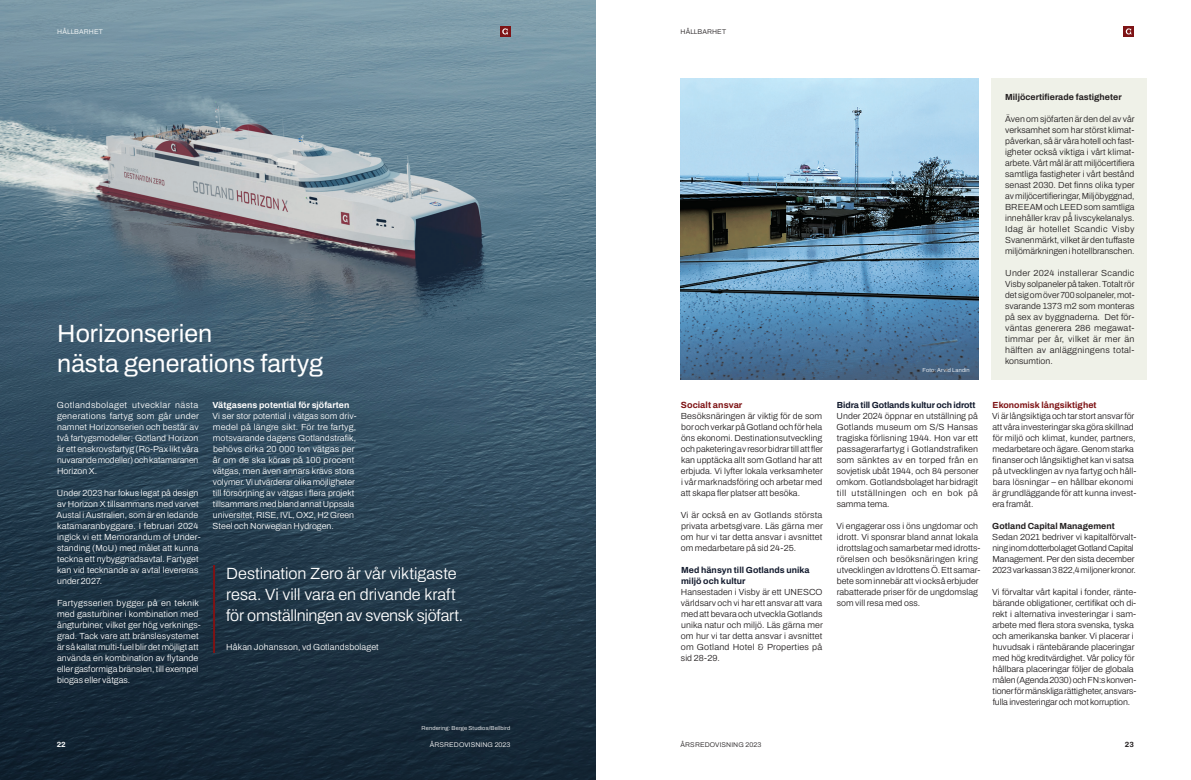
<style>
.page{position:relative;width:1191px;height:780px;background:#fff}
.page>*{position:absolute;margin:0;border:0;box-sizing:border-box;transform-origin:0 0}
.t1{font:25px/30px "Archivo";color:#fff}
.Ingress{font:300 16.2px/21px "Archivo";letter-spacing:-.005em;color:#fff}
.Underrubrik_brödtext_8_8pt{font:700 9px "Archivo";letter-spacing:.005em;color:#7e1315}
.Brödtext_2023{font:300 8.8px/11px "Archivo";letter-spacing:.005em;color:#231f20;text-align:justify}
.Brödtext_2023-2{font:300 8.8px/11px "Archivo";letter-spacing:.005em;color:#fff}
.Brödtext_2023-3{font:300 8.8px/11px "Archivo";letter-spacing:-.015em;color:#231f20}
.Underrubrik_brödtext_8_8pt-2{font:700 8.8px/11px "Archivo";letter-spacing:.005em;color:#131b2e}
.Underrubrik_brödtext_8_8pt-3{font:700 8.8px "Archivo";letter-spacing:.005em;color:#231f20}
.Underrubrik_brödtext_8_8pt-4{font:700 8.8px "Archivo";letter-spacing:.005em;color:#fff}
.Underrubrik_brödtext_8_8pt-5{font:700 8.8px "Archivo";letter-spacing:.005em;color:#7e1315}
.t2{font:700 7.5px "Archivo";color:#fff}
.t3{font:700 7.5px "Archivo";color:#231f20}
.Paginering{font:300 6.8px "Archivo";letter-spacing:.015em;color:#fff}
.Paginering-2{font:300 6.8px "Archivo";letter-spacing:.015em;color:#231f20}
.Bildtext{font:300 5.7px "Archivo";letter-spacing:.025em;color:#fff}
</style>
<div class="page">
<img style="left:0;top:0;width:595px;height:780px">
<img style="left:680px;top:78px;width:298px;height:302px">
<hr style="left:213px;top:565px;width:2px;height:88px;background:#7e1315">
<div style="left:991px;top:78px;width:156px;height:302px;background:#eff1e8"></div>
<div style="left:500px;top:26px;width:10px;height:11px;background:#7e1315"></div>
<svg style="left:502px;top:28px;width:6px;height:7px"></svg>
<svg style="left:1123px;top:26px;width:10px;height:11px"></svg>
<svg style="left:1124px;top:27px;width:7px;height:8px"></svg>
<p class="Paginering" style="left:57px;top:27px;width:47px">HÅLLBARHET</p>
<p class="Paginering-2" style="left:680px;top:27px;width:47px">HÅLLBARHET</p>
<h2 class="t1" style="left:57px;top:318px;width:267px">Horizonserien<br>nästa generations fartyg</h2>
<p class="Brödtext_2023-2" style="left:57px;top:399px;width:144px;text-align:justify">Gotlandsbolaget utvecklar nästa generations fartyg som går under namnet Horizonserien och består av två fartygsmodeller; Gotland Horizon är ett enskrovsfartyg (Ro-Pax likt våra nuvarande modeller) och katamaranen Horizon X.</p>
<p class="Brödtext_2023-2" style="left:57px;top:487px;width:146px">Under 2023 har fokus legat på design av Horizon X tillsammans med varvet Austal i Australien, som är en ledande katamaranbyggare. I februari 2024 ingick vi ett Memorandum of Under&shy;standing (MoU) med målet att kunna teckna ett nybyggnadsavtal. Fartyget kan vid tecknande av avtal levereras under 2027.</p>
<p class="Brödtext_2023-2" style="left:57px;top:597px;width:145px">Fartygsserien bygger på en teknik med gasturbiner i kombination med ångturbiner, vilket ger hög verknings&shy;grad. Tack vare att bränslesystemet är så kallat multi-fuel blir det möjligt att använda en kombination av flytande eller gasformiga bränslen, till exempel biogas eller vätgas.</p>
<p class="Underrubrik_brödtext_8_8pt-4" style="left:213px;top:398px;width:138px">Vätgasens potential för sjöfarten</p>
<p class="Brödtext_2023-2" style="left:213px;top:410px;width:146px">Vi ser stor potential i vätgas som driv&shy;medel på längre sikt. För tre fartyg, motsvarande dagens Gotlandstrafik, behövs cirka 20 000 ton vätgas per år om de ska köras på 100 procent vätgas, men även annars krävs stora volymer. Vi utvärderar olika möjligheter till försörjning av vätgas i flera projekt tillsammans med bland annat Uppsala universitet, RISE, IVL, OX2, H2 Green Steel och Norwegian Hydrogen.</p>
<p class="Ingress" style="left:226px;top:563px;width:239px">Destination Zero är vår viktigaste resa. Vi vill vara en drivande kraft för omställningen av svensk sjöfart.</p>
<p class="Brödtext_2023-2" style="left:226px;top:641px;width:154px">Håkan Johansson, vd Gotlandsbolaget</p>
<p class="Bildtext" style="left:421px;top:723px;width:90px">Rendering: Berge Studios/Bellbird</p>
<p class="Underrubrik_brödtext_8_8pt" style="left:681px;top:398px;width:63px">Socialt ansvar</p>
<p class="Brödtext_2023" style="left:681px;top:410px;width:143px">Besöksnäringen är viktig för de som bor och verkar på Gotland och för hela öns ekonomi. Destinationsutveckling och paketering av resor bidrar till att fler kan upptäcka allt som Gotland har att erbjuda. Vi lyfter lokala verksamheter i vår marknadsföring och arbetar med att skapa fler platser att besöka.</p>
<p class="Brödtext_2023" style="left:680px;top:509px;width:144px">Vi är också en av Gotlands största privata arbetsgivare. Läs gärna mer om hur vi tar detta ansvar i avsnittet om medarbetare på sid 24-25.</p>
<p class="Underrubrik_brödtext_8_8pt-2" style="left:681px;top:564px;width:130px">Med hänsyn till Gotlands unika miljö och kultur</p>
<p class="Brödtext_2023" style="left:681px;top:586px;width:144px">Hansestaden i Visby är ett UNESCO världsarv och vi har ett ansvar att vara med att bevara och utveckla Gotlands unika natur och miljö. Läs gärna mer om hur vi tar detta ansvar i avsnittet om Gotland Hotel &amp; Properties på sid 28-29.</p>
<p class="Bildtext" style="left:922px;top:365px;width:49px">Foto: Arvid Landin</p>
<p class="Underrubrik_brödtext_8_8pt-2" style="left:837px;top:399px;width:140px">Bidra till Gotlands kultur och idrott</p>
<p class="Brödtext_2023" style="left:836px;top:410px;width:144px">Under 2024 öppnar en utställning på Gotlands museum om S/S Hansas tragiska förlisning 1944. Hon var ett passagerarfartyg i Gotlandstrafiken som sänktes av en torped från en sovjetisk ubåt 1944, och 84 personer omkom. Gotlandsbolaget har bidragit till utställningen och en bok på samma tema.</p>
<p class="Brödtext_2023" style="left:836px;top:520px;width:146px;text-align:left">Vi engagerar oss i öns ungdomar och idrott. Vi sponsrar bland annat lokala idrottslag och samarbetar med idrotts&shy;rörelsen och besöksnäringen kring utvecklingen av Idrottens Ö. Ett samar&shy;bete som innebär att vi också erbjuder rabatterade priser för de ungdomslag som vill resa med oss.</p>
<p class="Underrubrik_brödtext_8_8pt-3" style="left:1005px;top:90px;width:118px">Miljöcertifierade fastigheter</p>
<p class="Brödtext_2023" style="left:1005px;top:113px;width:131px">Även om sjöfarten är den del av vår verksamhet som har störst klimat&shy;påverkan, så är våra hotell och fast&shy;igheter också viktiga i vårt klimat&shy;arbete. Vårt mål är att miljöcertifiera samtliga fastigheter i vårt bestånd senast 2030. Det finns olika typer av miljöcertifieringar, Miljöbyggnad, BREEAM och LEED som samtliga innehåller krav på̊ livscykelanalys.<br>Idag är hotellet Scandic Visby Svanenmärkt, vilket är den tuffaste miljömärkningen i hotellbranschen.</p>
<p class="Brödtext_2023" style="left:1005px;top:267px;width:131px">Under 2024 installerar Scandic Visby solpaneler på taken. Totalt rör det sig om över 700 solpaneler, mot&shy;svarande 1373 m2 som monteras på sex av byggnaderna. Det för&shy;väntas generera 286 megawat&shy;timmar per år, vilket är mer än hälften av anläggningens total&shy;konsumtion.</p>
<p class="Underrubrik_brödtext_8_8pt-5" style="left:992px;top:398px;width:105px">Ekonomisk långsiktighet</p>
<p class="Brödtext_2023" style="left:992px;top:410px;width:146px;text-align:left">Vi är långsiktiga och tar stort ansvar för att våra investeringar ska göra skillnad för miljö och klimat, kunder, partners, medarbetare och ägare. Genom starka finanser och långsiktighet kan vi satsa på utvecklingen av nya fartyg och håll&shy;bara lösningar – en hållbar ekonomi är grundläggande för att kunna invest&shy;era framåt.</p>
<h3 class="Underrubrik_brödtext_8_8pt-3" style="left:992px;top:519px;width:124px">Gotland Capital Management</h3>
<p class="Brödtext_2023-3" style="left:992px;top:531px;width:146px">Sedan 2021 bedriver vi kapitalförvalt&shy;ning inom dotterbolaget Gotland Capital Management. Per den sista december 2023 var kassan 3 822,4 miljoner kronor.</p>
<p class="Brödtext_2023" style="left:992px;top:586px;width:146px;text-align:left">Vi förvaltar vårt kapital i fonder, ränte&shy;bärande obligationer, certifikat och di&shy;rekt i alternativa investeringar i sam&shy;arbete med flera stora svenska, tyska och amerikanska banker. Vi placerar i huvudsak i räntebärande placeringar med hög kreditvärdighet. Vår policy för hållbara placeringar följer de globala målen (Agenda 2030) och FN:s konven&shy;tioner för mänskliga rättigheter, ansvars&shy;fulla investeringar och mot korruption.</p>
<p class="t2" style="left:57px;top:738px;width:11px">22</p>
<p class="Paginering" style="left:430px;top:739px;width:82px">ÅRSREDOVISNING 2023</p>
<p class="Paginering-2" style="left:680px;top:739px;width:82px">ÅRSREDOVISNING 2023</p>
<p class="t3" style="left:1124px;top:738px;width:11px">23</p>
</div>
